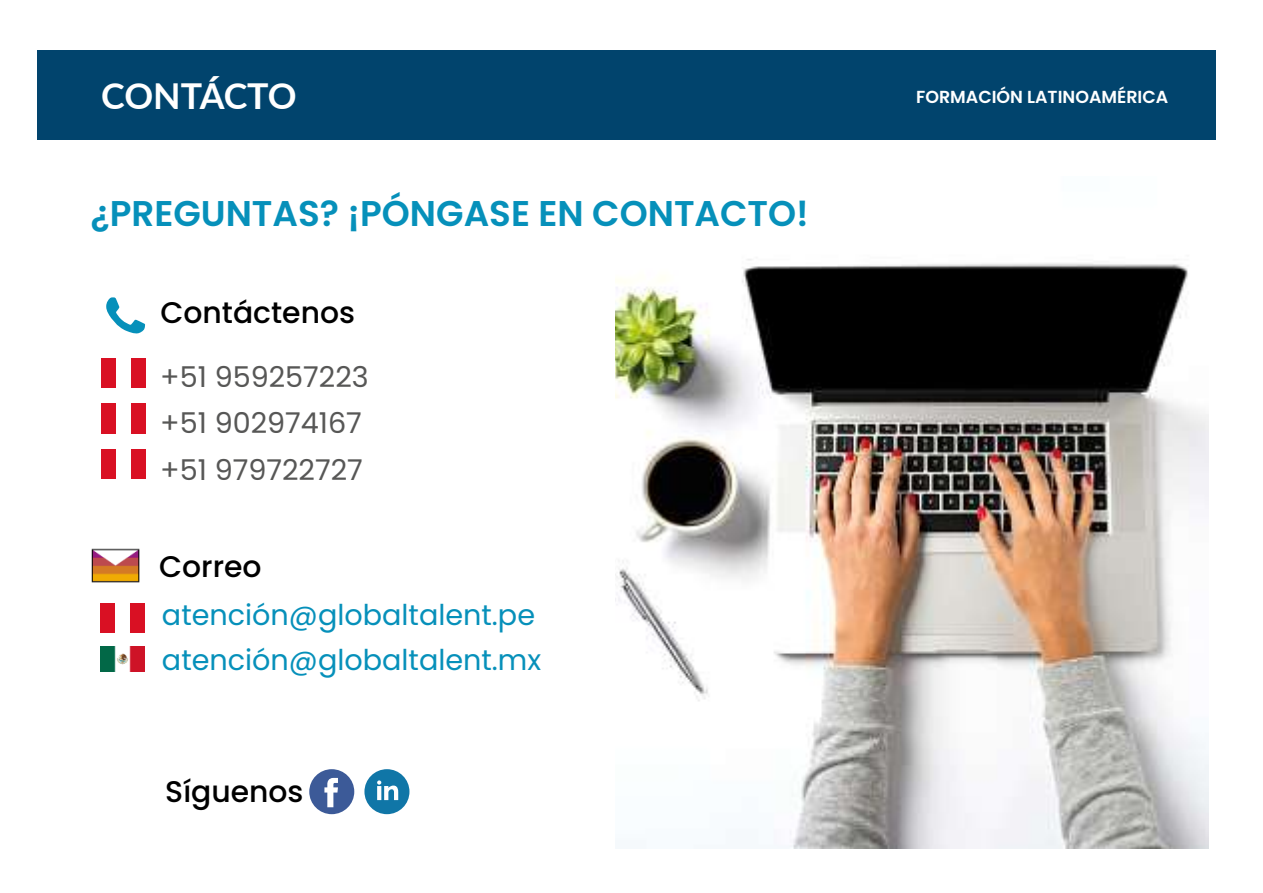
<style>
.page{position:relative;width:1263px;height:893px;background:#fff}
.page>*{position:absolute;margin:0;border:0;box-sizing:border-box;transform-origin:0 0}
.t1{font:600 35.7px "Poppins";color:#0690ba}
.t2{font:700 35.7px "Lato";letter-spacing:-.015em;color:#fff}
.t3{font:500 29.85px "Poppins";color:#000}
.t4{font:28.65px/44.5px "Poppins";color:#0690ba}
.t5{font:28.65px/46.5px "Poppins";color:#575756}
.t6{font:600 17.4px "Poppins";color:#fff}
</style>
<div class="page">
<div style="left:37px;top:50px;width:1179px;height:90px;background:#01446d"></div>
<img style="left:615px;top:259px;width:593px;height:590px">
<img style="left:91px;top:548px;width:49px;height:35px">
<div style="left:309px;top:769px;width:45px;height:45px;background:#3c5a98;border-radius:50%"></div>
<svg style="left:324px;top:778px;width:14px;height:29px"></svg>
<div style="left:364px;top:769px;width:45px;height:45px;background:#1076a7;border-radius:50%"></div>
<svg style="left:377px;top:780px;width:21px;height:20px"></svg>
<svg style="left:106px;top:297px;width:39px;height:37px"></svg>
<img style="left:102px;top:358px;width:43px;height:30px">
<img style="left:102px;top:404px;width:43px;height:29px">
<img style="left:102px;top:449px;width:43px;height:29px">
<img style="left:100px;top:647px;width:44px;height:25px">
<img style="left:100px;top:603px;width:44px;height:29px">
<p class="t2" style="left:101px;top:70px;width:197px">CONTÁCTO</p>
<p class="t6" style="left:916px;top:87px;width:254px">FORMACIÓN LATINOAMÉRICA</p>
<p class="t1" style="left:90px;top:192px;width:720px">¿PREGUNTAS? ¡PÓNGASE EN CONTACTO!</p>
<p class="t3" style="left:160px;top:295px;width:196px">Contáctenos</p>
<p class="t5" style="left:160px;top:353px;width:210px">+51 959257223 +51 902974167 +51 979722727</p>
<p class="t3" style="left:159px;top:549px;width:104px">Correo</p>
<p class="t4" style="left:162px;top:593px;width:381px">atención@globaltalent.pe atención@globaltalent.mx</p>
<p class="t3" style="left:165px;top:774px;width:140px">Síguenos</p>
</div>
